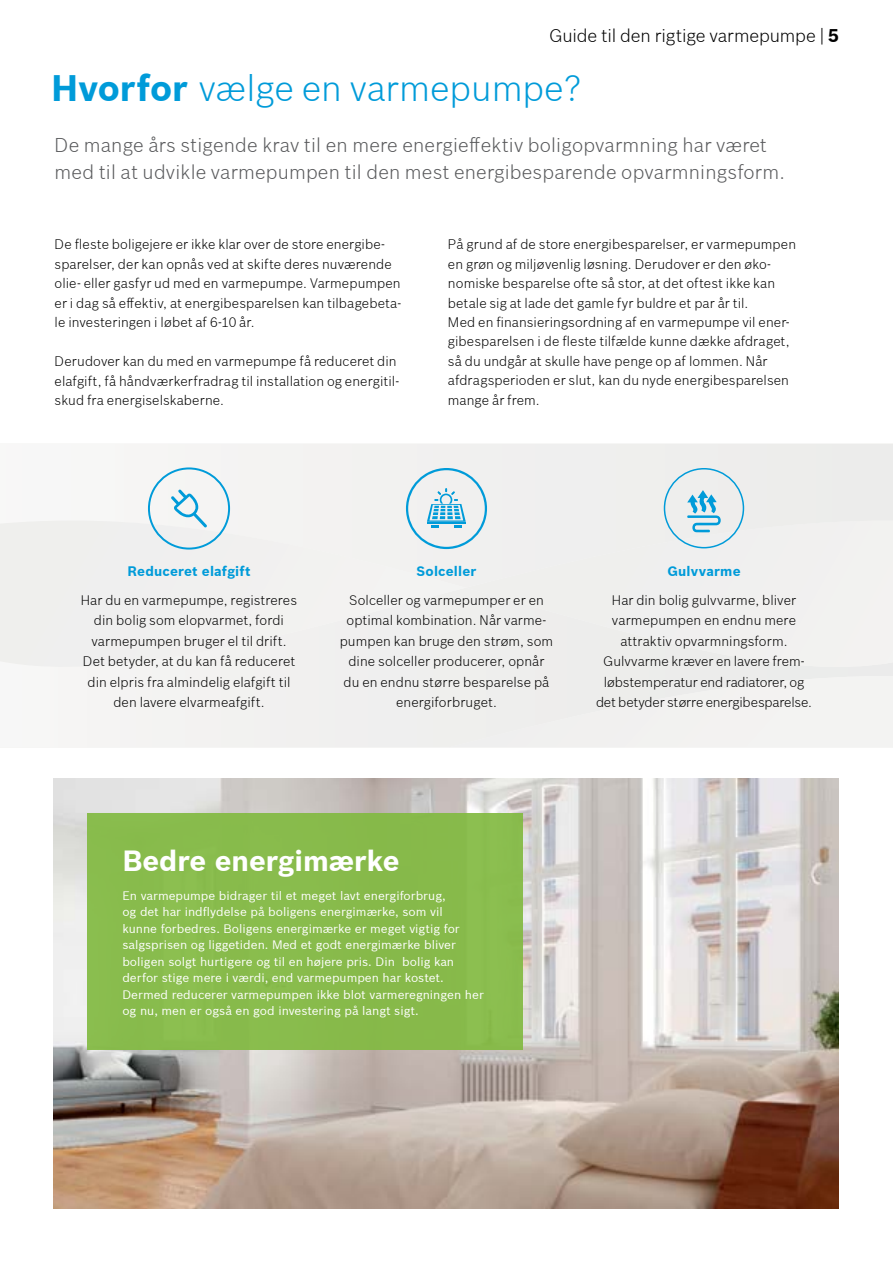
<style>
.page{position:relative;width:893px;height:1263px;background:#fff}
.page>*{position:absolute;margin:0;border:0;box-sizing:border-box;transform-origin:0 0}
.t1{font:300 36px "Bosch Sans";color:#009bd9}
.t2{font:700 28.5px "Bosch Sans";color:#fff}
.t3{font:300 19.5px/27px "Bosch Sans";letter-spacing:.01em;color:#58595b}
.t4{font:300 18px "Bosch Sans";letter-spacing:-.005em;color:#000}
.t5{font:300 13.5px/20.4px "Bosch Sans";letter-spacing:.01em;color:#000}
.t6{font:700 13.5px "Bosch Sans";letter-spacing:.015em;color:#009bd9}
.t7{font:12px/16.5px "Bosch Sans";color:#fff}
.s1{font-weight:700}
</style>
<div class="page">
<img style="left:53px;top:779px;width:786px;height:430px">
<div style="left:58px;top:668px;width:835px;height:79px;background:#f1f0f0"></div>
<div style="left:449px;top:676px;width:444px;height:71px;background:#f1f0f0"></div>
<div style="left:466px;top:588px;width:427px;height:80px;background:#efefef"></div>
<div style="left:124px;top:444px;width:769px;height:144px;background:#f0efef"></div>
<div style="left:0;top:520px;width:466px;height:148px;background:#f0f0ef"></div>
<div style="left:87px;top:813px;width:436px;height:237px;background:#88bb4c"></div>
<div style="left:664px;top:468px;width:80px;height:80px;border:2px solid #009bd9;border-radius:50%"></div>
<svg style="left:687px;top:490px;width:34px;height:42px"></svg>
<svg style="left:406px;top:468px;width:81px;height:81px"></svg>
<svg style="left:171px;top:489px;width:36px;height:38px"></svg>
<div style="left:148px;top:467px;width:82px;height:83px;border:2px solid #009bd9;border-radius:50%"></div>
<h3 class="t4" style="left:549px;top:24px;width:291px">Guide til den rigtige varmepumpe | <span class="s1">5</span></h3>
<h1 class="t1" style="left:51px;top:65px;width:532px"><span class="s1">Hvorfor</span> vælge en varmepumpe?</h1>
<h3 class="t3" style="left:55px;top:130px;width:732px">De mange års stigende krav til en mere energieffektiv boligopvarmning har været med til at udvikle varmepumpen til den mest energibesparende opvarmningsform.</h3>
<p class="t5" style="left:55px;top:234px;width:348px;line-height:19.5px">De fleste boligejere er ikke klar over de store energibe&shy;sparelser, der kan opnås ved at skifte deres nuværende olie- eller gasfyr ud med en varmepumpe. Varmepumpen er i dag så effektiv, at energibesparelsen kan tilbagebeta&shy;le investeringen i løbet af 6-10 år.</p>
<p class="t5" style="left:55px;top:351px;width:346px;line-height:19.5px">Derudover kan du med en varmepumpe få reduceret din elafgift, få håndværkerfradrag til installation og energitil&shy;skud fra energiselskaberne.</p>
<p class="t5" style="left:448px;top:234px;width:350px;line-height:19.5px">På grund af de store energibesparelser, er varmepumpen en grøn og miljøvenlig løsning. Derudover er den øko&shy;nomiske besparelse ofte så stor, at det oftest ikke kan betale sig at lade det gamle fyr buldre et par år til.<br>Med en finansieringsordning af en varmepumpe vil ener&shy;gibesparelsen i de fleste tilfælde kunne dække afdraget, så du undgår at skulle have penge op af lommen. Når afdragsperioden er slut, kan du nyde energibesparelsen mange år frem.</p>
<p class="t6" style="left:127px;top:562px;width:125px">Reduceret elafgift</p>
<p class="t5" style="left:81px;top:589px;width:218px;text-align:center">Har du en varmepumpe, registreres din bolig som elopvarmet, fordi varmepumpen bruger el til drift.<br>Det betyder, at du kan få reduceret din elpris fra almindelig elafgift til den lavere elvarmeafgift.</p>
<p class="t6" style="left:417px;top:562px;width:61px">Solceller</p>
<p class="t5" style="left:340px;top:589px;width:215px;text-align:center">Solceller og varmepumper er en optimal kombination. Når varme&shy;pumpen kan bruge den strøm, som dine solceller producerer, opnår du en endnu større besparelse på energiforbruget.</p>
<p class="t6" style="left:667px;top:562px;width:75px">Gulvvarme</p>
<p class="t5" style="left:596px;top:589px;width:217px;text-align:center">Har din bolig gulvvarme, bliver varmepumpen en endnu mere attraktiv opvarmningsform.<br>Gulvvarme kræver en lavere frem&shy;løbstemperatur end radiatorer, og det betyder større energibesparelse.</p>
<h2 class="t2" style="left:122px;top:842px;width:279px">Bedre energimærke</h2>
<p class="t7" style="left:122px;top:887px;width:363px">En varmepumpe bidrager til et meget lavt energiforbrug,<br>og det har indflydelse på boligens energimærke, som vil<br>kunne forbedres. Boligens energimærke er meget vigtig for salgsprisen og liggetiden. Med et godt energimærke bliver boligen solgt hurtigere og til en højere pris. Din bolig kan derfor stige mere i værdi, end varmepumpen har kostet.<br>Dermed reducerer varmepumpen ikke blot varmeregningen her og nu, men er også en god investering på langt sigt.</p>
</div>
